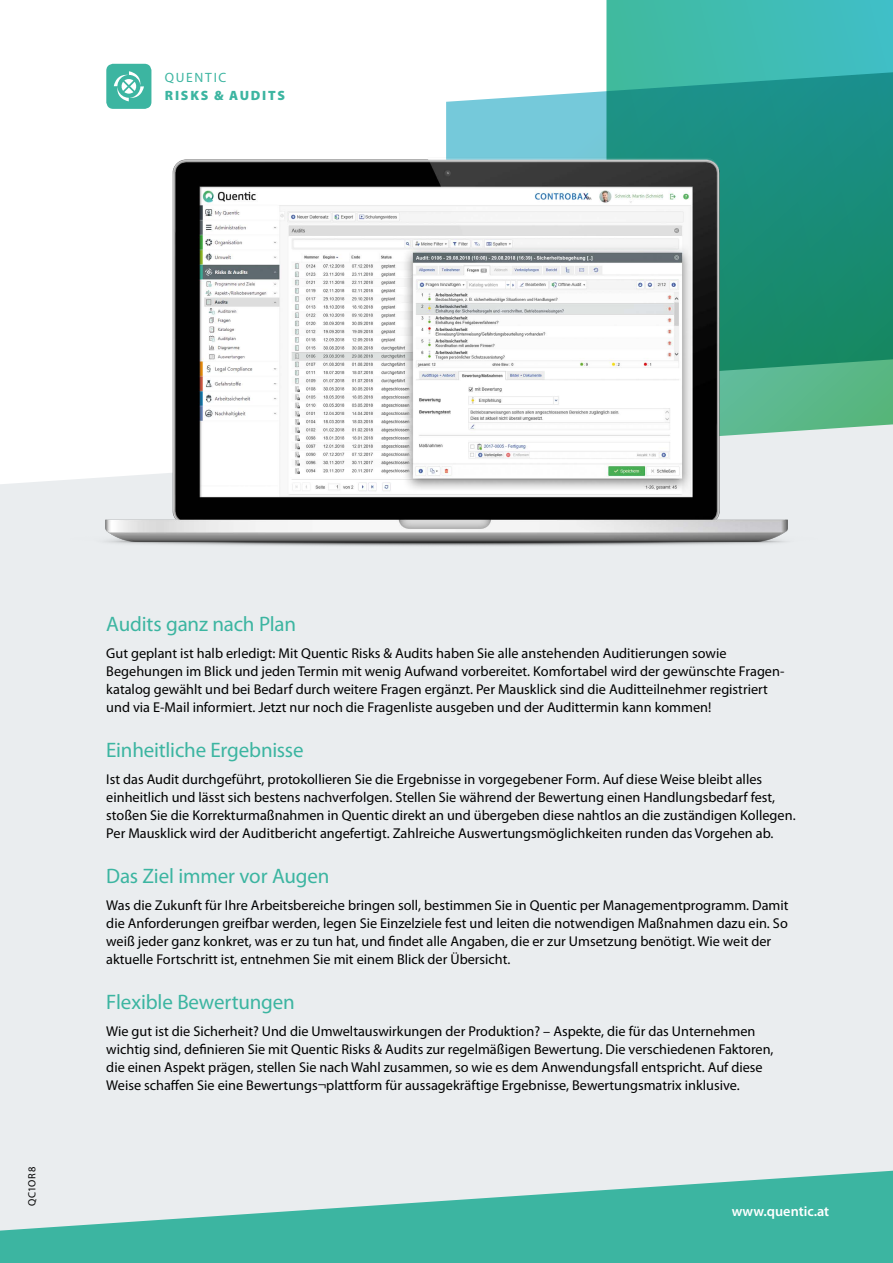
<style>
.page{position:relative;width:893px;height:1263px;background:#fff}
.page>*{position:absolute;margin:0;border:0;box-sizing:border-box;transform-origin:0 0}
.t1{font:21px "Myriad Pro";letter-spacing:-.01em;color:#3cb5a1}
.t2{font:14.25px/18px "Myriad Pro";color:#000}
.t3{font:600 14.25px "Myriad Pro";color:#fff}
.t4{font:900 13.5px "Myriad Pro";letter-spacing:.13em;color:#3cb5a1}
.t5{font:13.5px "Myriad Pro";letter-spacing:.125em;color:#3cb5a1}
.t6{font:10.5px "Myriad Pro";letter-spacing:.06em;color:#000}
</style>
<div class="page">
<div style="left:106px;top:64px;width:45px;height:45px;background:#3cb5a1;border-radius:7px"></div>
<svg style="left:114px;top:71px;width:30px;height:30px"></svg>
<svg style="left:606px;top:0;width:287px;height:53px;background:#40bcb2"></svg>
<svg style="left:446px;top:53px;width:447px;height:371px;background:#4baca1"></svg>
<div style="left:0;top:424px;width:893px;height:747px;background:#eaedef"></div>
<svg style="left:0;top:1171px;width:893px;height:92px;background:#74c7ba"></svg>
<img style="left:55px;top:151px;width:778px;height:405px">
<p class="t5" style="left:165px;top:69px;width:63px">QUENTIC</p>
<p class="t4" style="left:165px;top:88px;width:122px">RISKS &amp; AUDITS</p>
<p class="t6" style="left:26px;top:1206px;width:40px;rotate:-90deg">QC1OR8</p>
<h1 class="t1" style="left:106px;top:611px;width:191px">Audits ganz nach Plan</h1>
<p class="t2" style="left:106px;top:644px;width:680px">Gut geplant ist halb erledigt: Mit Quentic Risks &amp; Audits haben Sie alle anstehenden Auditierungen sowie Begehungen im Blick und jeden Termin mit wenig Aufwand vorbereitet. Komfortabel wird der gewünschte Fragen&shy;katalog gewählt und bei Bedarf durch weitere Fragen ergänzt. Per Mausklick sind die Auditteilnehmer registriert und via E-Mail informiert. Jetzt nur noch die Fragenliste ausgeben und der Audittermin kann kommen!</p>
<h1 class="t1" style="left:106px;top:737px;width:199px">Einheitliche Ergebnisse</h1>
<p class="t2" style="left:106px;top:770px;width:691px">Ist das Audit durchgeführt, protokollieren Sie die Ergebnisse in vorgegebener Form. Auf diese Weise bleibt alles einheitlich und lässt sich bestens nachverfolgen. Stellen Sie während der Bewertung einen Handlungsbedarf fest, stoßen Sie die Korrekturmaßnahmen in Quentic direkt an und übergeben diese nahtlos an die zuständigen Kollegen.<br>Per Mausklick wird der Auditbericht angefertigt. Zahlreiche Auswertungsmöglichkeiten runden das Vorgehen ab.</p>
<h1 class="t1" style="left:106px;top:863px;width:225px">Das Ziel immer vor Augen</h1>
<p class="t2" style="left:106px;top:896px;width:684px">Was die Zukunft für Ihre Arbeitsbereiche bringen soll, bestimmen Sie in Quentic per Managementprogramm. Damit die Anforderungen greifbar werden, legen Sie Einzelziele fest und leiten die notwendigen Maßnahmen dazu ein. So weiß jeder ganz konkret, was er zu tun hat, und findet alle Angaben, die er zur Umsetzung benötigt. Wie weit der aktuelle Fortschritt ist, entnehmen Sie mit einem Blick der Übersicht.</p>
<h1 class="t1" style="left:106px;top:989px;width:190px">Flexible Bewertungen</h1>
<p class="t2" style="left:106px;top:1022px;width:669px">Wie gut ist die Sicherheit? Und die Umweltauswirkungen der Produktion? – Aspekte, die für das Unternehmen wichtig sind, definieren Sie mit Quentic Risks &amp; Audits zur regelmäßigen Bewertung. Die verschiedenen Faktoren, die einen Aspekt prägen, stellen Sie nach Wahl zusammen, so wie es dem Anwendungsfall entspricht. Auf diese Weise schaffen Sie eine Bewertungs¬plattform für aussagekräftige Ergebnisse, Bewertungsmatrix inklusive.</p>
<p class="t3" style="left:732px;top:1202px;width:99px">www.quentic.at</p>
</div>
